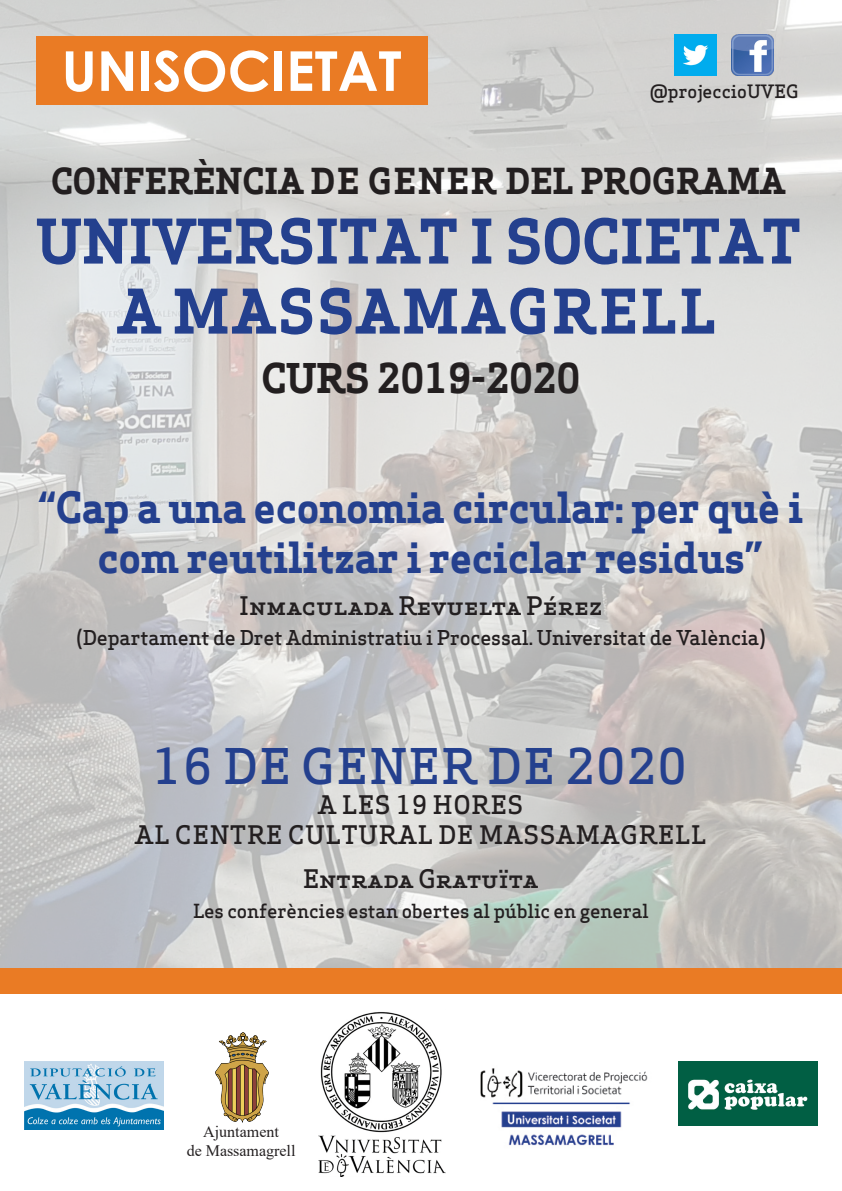
<style>
.page{position:relative;width:842px;height:1191px;background:#fff}
.page>*{position:absolute;margin:0;border:0;box-sizing:border-box;transform-origin:0 0}
.t1{font:700 60px "Apex Serif";color:#24408e}
.t2{font:700 60px "Apex Serif";letter-spacing:.05em;color:#24408e}
.t3{font:700 55px "Century Gothic";color:#fff}
.t4{font:500 48px "Apex Serif";letter-spacing:.04em;color:#24408e}
.t5{font:700 42px/50px "Apex Serif";letter-spacing:-.01em;color:#24408e;text-align:center}
.t6{font:700 40px "Apex Serif";letter-spacing:-.01em;color:#231f20}
.t7{font:700 35px "Apex Serif";color:#231f20}
.t8{font:500 25px "Apex Serif";letter-spacing:.04em;color:#231f20}
.t9{font:500 25px "Apex Serif";letter-spacing:-.01em;color:#231f20}
.t10{font:500 20px "Apex Serif";letter-spacing:-.01em;color:#231f20}
.t11{font:500 19px "Apex Serif";letter-spacing:-.01em;color:#231f20}
.t12{font:500 18px "Apex Serif";color:#231f20}
.t13{font:16px "Times New Roman";color:#231f20}
</style>
<div class="page">
<img style="left:0;top:0;width:842px;height:968px">
<div style="left:0;top:968px;width:842px;height:26px;background:#ea7b24"></div>
<div style="left:36px;top:36px;width:391px;height:69px;background:#ea7b24"></div>
<img style="left:731px;top:34px;width:42px;height:42px">
<img style="left:675px;top:34px;width:42px;height:42px">
<img style="left:480px;top:1068px;width:168px;height:78px">
<img style="left:319px;top:1012px;width:127px;height:164px">
<img style="left:679px;top:1061px;width:138px;height:64px">
<img style="left:215px;top:1032px;width:54px;height:90px">
<img style="left:25px;top:1061px;width:138px;height:68px">
<p class="t3" style="left:62px;top:29px;width:341px">UNISOCIETAT</p>
<p class="t12" style="left:650px;top:80px;width:150px">@projeccioUVEG</p>
<p class="t7" style="left:51px;top:158px;width:736px">CONFERÈNCIA DE GENER DEL PROGRAMA</p>
<p class="t1" style="left:36px;top:203px;width:766px">UNIVERSITAT I SOCIETAT</p>
<p class="t2" style="left:118px;top:273px;width:599px">A MASSAMAGRELL</p>
<p class="t6" style="left:261px;top:353px;width:320px">CURS 2019-2020</p>
<p class="t5" style="left:39px;top:483px;width:766px">“Cap a una economia circular: per què i com reutilitzar i reciclar residus”</p>
<p class="t9" style="left:239px;top:589px;width:365px">Inmaculada Revuelta Pérez</p>
<p class="t10" style="left:76px;top:624px;width:691px">(Departament de Dret Administratiu i Processal. Universitat de València)</p>
<p class="t4" style="left:153px;top:735px;width:535px">16 DE GENER DE 2020</p>
<p class="t8" style="left:318px;top:788px;width:207px">A LES 19 HORES</p>
<p class="t8" style="left:135px;top:818px;width:572px">AL CENTRE CULTURAL DE MASSAMAGRELL</p>
<p class="t9" style="left:303px;top:862px;width:237px">Entrada Gratuïta</p>
<p class="t11" style="left:193px;top:898px;width:457px">Les conferències estan obertes al públic en general</p>
<p class="t13" style="left:203px;top:1119px;width:77px">Ajuntament</p>
<p class="t13" style="left:187px;top:1139px;width:110px">de Massamagrell</p>
</div>
